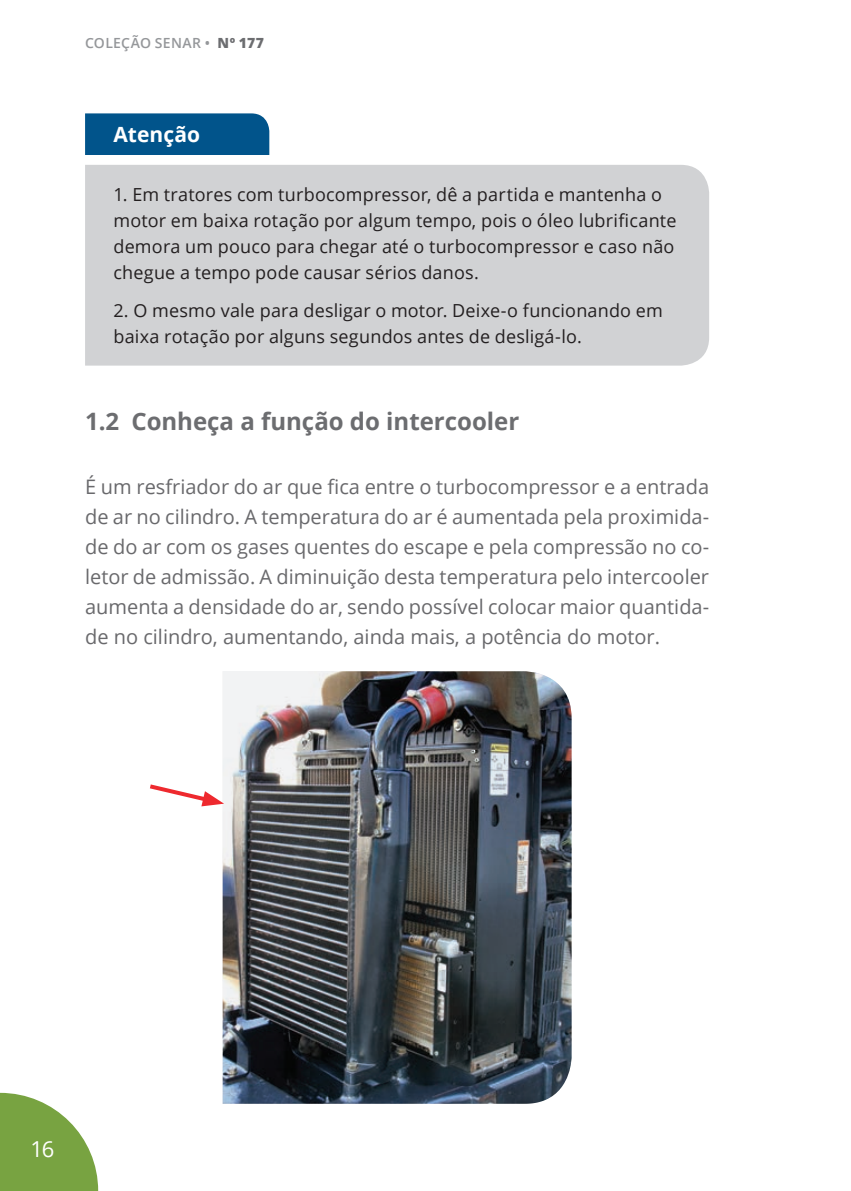
<style>
.page{position:relative;width:851px;height:1191px;background:#fff}
.page>*{position:absolute;margin:0;border:0;box-sizing:border-box;transform-origin:0 0}
.t1{font:700 24px "Open Sans";color:#6c6d70}
.t2{font:22px "Open Sans";color:#fff}
.t3{font:700 21px "Open Sans";letter-spacing:.005em;color:#fff}
.t4{font:20px/30px "Open Sans";color:#69696c;text-align:justify}
.t5{font:18px/26px "Open Sans";letter-spacing:.01em;color:#231f20}
.t6{font:600 14px "Open Sans";letter-spacing:.025em;color:#95979a}
.s1{font-weight:800;color:#6c6d70}
</style>
<div class="page">
<div style="left:85px;top:165px;width:624px;height:200px;background:#d1d2d4"></div>
<div style="left:85px;top:113px;width:184px;height:42px;background:#01548b"></div>
<img style="left:222px;top:671px;width:349px;height:432px">
<svg style="left:150px;top:781px;width:74px;height:25px"></svg>
<svg style="left:0;top:1092px;width:99px;height:99px"></svg>
<p class="t6" style="left:85px;top:33px;width:180px">COLEÇÃO SENAR • <span class="s1">Nº 177</span></p>
<p class="t3" style="left:113px;top:120px;width:88px">Atenção</p>
<p class="t5" style="left:113px;top:181px;width:564px">1. Em tratores com turbocompressor, dê a partida e mantenha o motor em baixa rotação por algum tempo, pois o óleo lubrificante demora um pouco para chegar até o turbocompressor e caso não chegue a tempo pode causar sérios danos.</p>
<p class="t5" style="left:113px;top:297px;width:551px">2. O mesmo vale para desligar o motor. Deixe-o funcionando em baixa rotação por alguns segundos antes de desligá-lo.</p>
<p class="t1" style="left:85px;top:404px;width:435px">1.2 Conheça a função do intercooler</p>
<p class="t4" style="left:85px;top:471px;width:625px">É um resfriador do ar que fica entre o turbocompressor e a entrada de ar no cilindro. A temperatura do ar é aumentada pela proximida&shy;de do ar com os gases quentes do escape e pela compressão no co&shy;letor de admissão. A diminuição desta temperatura pelo intercooler aumenta a densidade do ar, sendo possível colocar maior quantida&shy;de no cilindro, aumentando, ainda mais, a potência do motor.</p>
<p class="t2" style="left:31px;top:1133px;width:25px">16</p>
</div>
